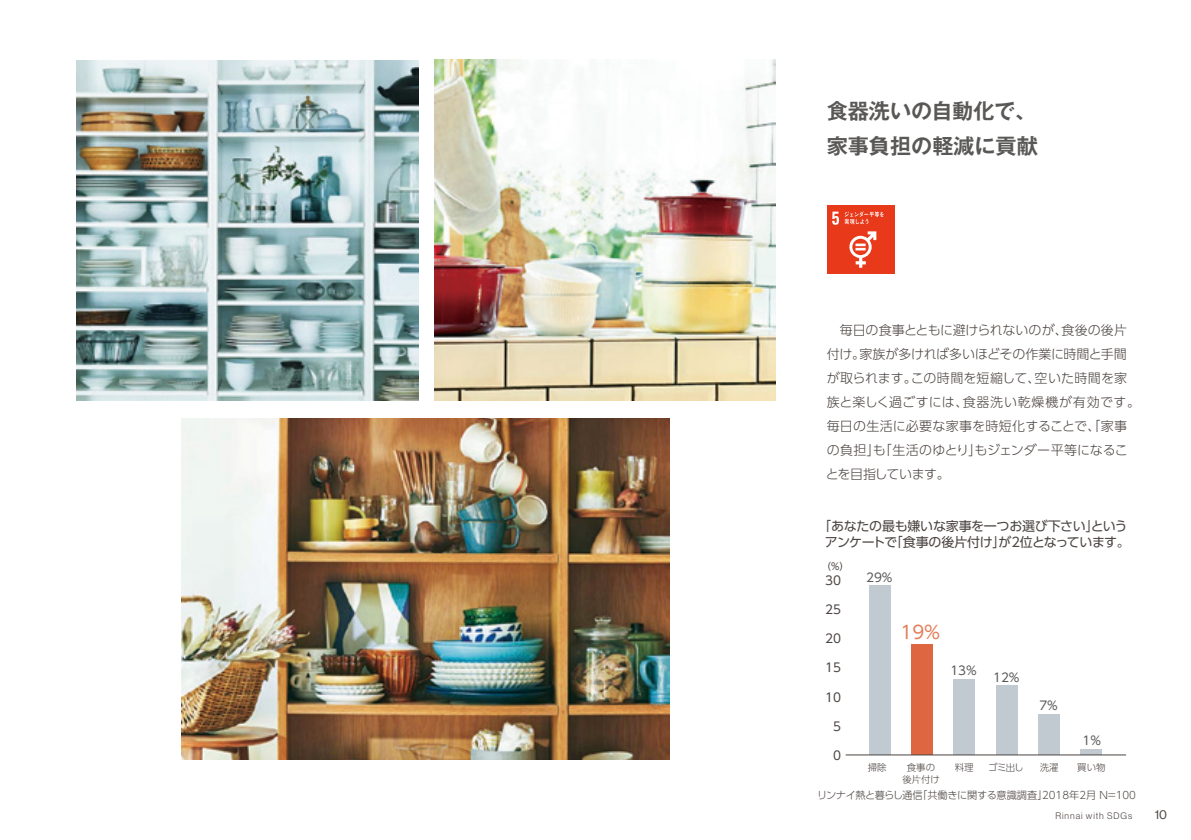
<style>
.page{position:relative;width:1191px;height:840px;background:#fff}
.page>*{position:absolute;margin:0;border:0;box-sizing:border-box;transform-origin:0 0}
.t1{font:700 21.2px/35.2px "Gothic MB101 Pro De";color:#595857}
.t2{font:18px "UD Shin Go Pro";color:#e37e58}
.t3{font:300 13px/24px "UD Shin Go Pro";color:#4b4441}
.t4{font:13px/16px "UD Shin Go Pro";letter-spacing:-.025em;color:#4b4441;text-align:center}
.t5{font:12.6px "N Haas Grotesk DS Pro 55 Rg";color:#4b4441}
.t6{font:12.2px "UD Shin Go Pro";color:#4b4441}
.t7{font:12px "UD Shin Go Pro";color:#595857}
.t8{font:300 10.2px "UD Shin Go Pro";letter-spacing:-.02em;color:#4b4441}
.t9{font:9.6px "UD Shin Go Pro";color:#4b4441}
.t10{font:300 9.4px "UD Shin Go Pro";color:#4b4441}
.t11{font:9.2px "N Haas Grotesk DS Pro 45 Lt";letter-spacing:.1em;color:#4b4441}
</style>
<div class="page">
<div style="left:826px;top:205px;width:68px;height:68px;background:#e8391b"></div>
<svg style="left:849px;top:231px;width:27px;height:36px"></svg>
<svg style="left:832px;top:211px;width:51px;height:14px"></svg>
<img style="left:434px;top:60px;width:341px;height:340px">
<img style="left:77px;top:60px;width:341px;height:340px">
<img style="left:181px;top:418px;width:488px;height:341px">
<div style="left:1080px;top:748px;width:21px;height:6px;background:#c2cad1"></div>
<div style="left:1038px;top:713px;width:21px;height:41px;background:#c2cad1"></div>
<div style="left:996px;top:684px;width:21px;height:70px;background:#c2cad1"></div>
<div style="left:953px;top:678px;width:22px;height:76px;background:#c2cad1"></div>
<div style="left:911px;top:644px;width:21px;height:110px;background:#de6742"></div>
<div style="left:869px;top:585px;width:21px;height:169px;background:#c2cad1"></div>
<hr style="left:845px;top:754px;width:281px;height:1px;background:#4b4441">
<svg style="left:932px;top:644px;width:86px;height:42px"></svg>
<svg style="left:1038px;top:713px;width:22px;height:2px"></svg>
<svg style="left:1080px;top:748px;width:21px;height:1px"></svg>
<h1 class="t1" style="left:826px;top:90px;width:213px">食器洗いの自動化で、家事負担の軽減に貢献</h1>
<p class="t3" style="left:826px;top:317px;width:316px">　毎日の食事とともに避けられないのが、食後の後片付け。家族が多ければ多いほどその作業に時間と手間が取られます。この時間を短縮して、空いた時間を家族と楽しく過ごすには、食器洗い乾燥機が有効です。毎日の生活に必要な家事を時短化することで、「家事の負担」も「生活のゆとり」もジェンダー平等になることを目指しています。</p>
<p class="t4" style="left:818px;top:517px;width:313px">「あなたの最も嫌いな家事を一つお選び下さい」というアンケートで「食事の後片付け」が2位となっています。</p>
<p class="t9" style="left:821px;top:558px;width:29px">（％）</p>
<p class="t6" style="left:825px;top:570px;width:17px">30</p>
<p class="t7" style="left:866px;top:568px;width:29px">29％</p>
<p class="t6" style="left:825px;top:599px;width:17px">25</p>
<p class="t6" style="left:825px;top:628px;width:17px">20</p>
<p class="t6" style="left:825px;top:657px;width:17px">15</p>
<p class="t6" style="left:825px;top:686px;width:17px">10</p>
<p class="t6" style="left:833px;top:715px;width:9px">5</p>
<p class="t6" style="left:833px;top:745px;width:9px">0</p>
<h2 class="t2" style="left:900px;top:617px;width:42px">19％</h2>
<p class="t7" style="left:950px;top:660px;width:29px">13％</p>
<p class="t7" style="left:993px;top:667px;width:29px">12％</p>
<p class="t7" style="left:1039px;top:695px;width:21px">7％</p>
<p class="t7" style="left:1082px;top:730px;width:21px">1％</p>
<p class="t10" style="left:867px;top:759px;width:20px">掃除</p>
<p class="t10" style="left:907px;top:759px;width:30px">食事の</p>
<p class="t10" style="left:954px;top:759px;width:20px">料理</p>
<p class="t10" style="left:988px;top:759px;width:37px">ゴミ出し</p>
<p class="t10" style="left:1039px;top:759px;width:20px">洗濯</p>
<p class="t10" style="left:1077px;top:759px;width:30px">買い物</p>
<p class="t10" style="left:902px;top:771px;width:39px">後片付け</p>
<p class="t8" style="left:817px;top:785px;width:320px">リンナイ熱と暮らし通信「共働きに関する意識調査」2018年2月 N＝100</p>
<p class="t11" style="left:1055px;top:810px;width:78px">Rinnai with SDGs</p>
<p class="t5" style="left:1154px;top:807px;width:14px">10</p>
</div>
